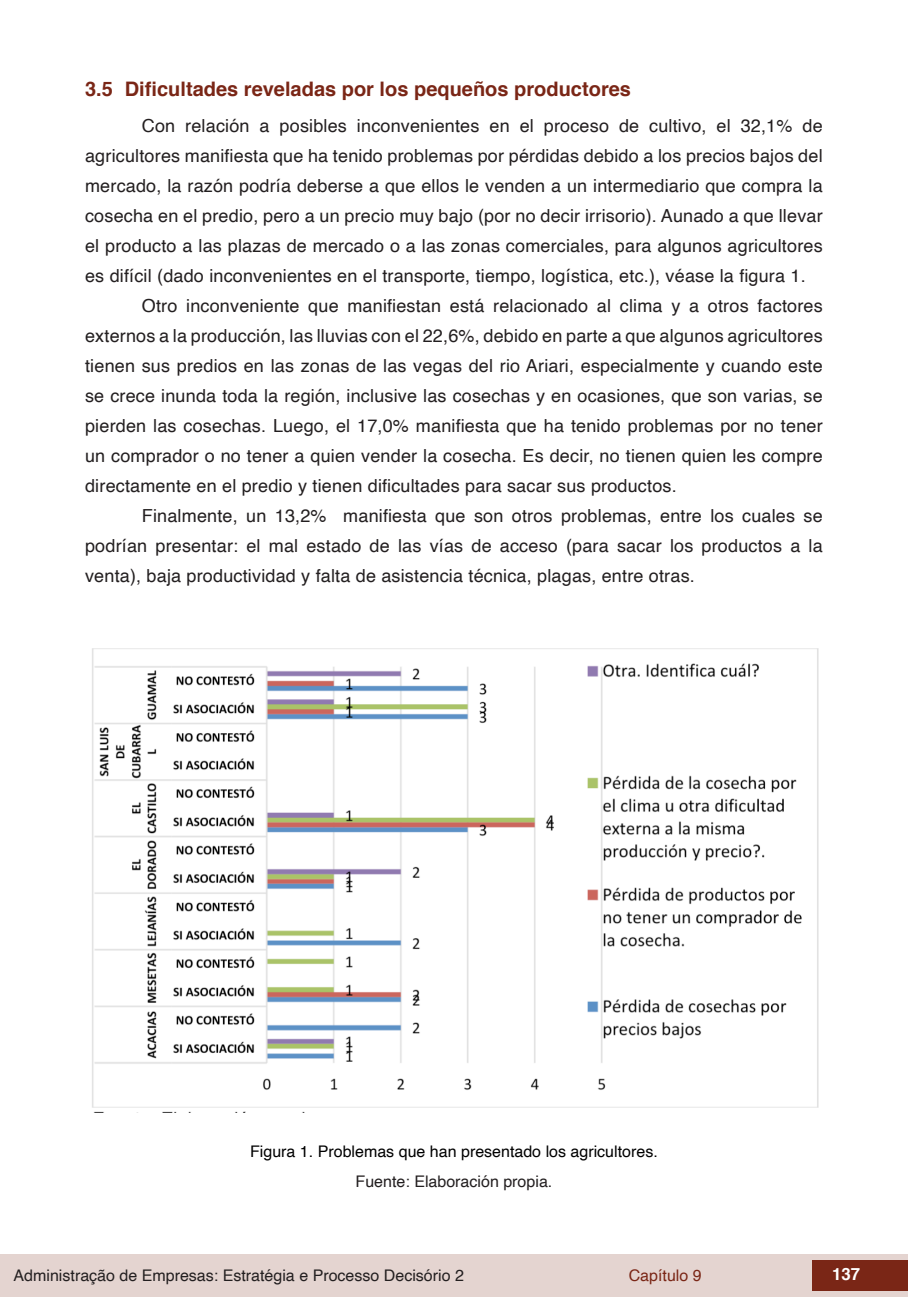
<style>
.page{position:relative;width:908px;height:1304px;background:#fff}
.page>*{position:absolute;margin:0;border:0;box-sizing:border-box;transform-origin:0 0}
.t1{font:700 20px "Helvetica";color:#7a2616}
.txt{font:18px/30px "Helvetica";letter-spacing:.01em;color:#231f20;text-align:justify}
.t2{font:700 16.8px "Helvetica";color:#fff}
.fonte_tab_gra_imag{font:16px "Helvetica";color:#231f20}
.info_tab_graf_imag{font:16px "Helvetica";color:#000}
.t3{font:16px "Helvetica";color:#7a2616}
</style>
<div class="page">
<div style="left:0;top:1254px;width:906px;height:43px;background:#e4d4d0"></div>
<div style="left:812px;top:1261px;width:95px;height:30px;background:#7a2616"></div>
<img style="left:92px;top:648px;width:727px;height:465px">
<p class="t1" style="left:85px;top:73px;width:547px">3.5 Dificultades reveladas por los pequeños productores</p>
<p class="txt" style="left:85px;top:111px;width:738px;text-indent:57px">Con relación a posibles inconvenientes en el proceso de cultivo, el 32,1% de agricultores manifiesta que ha tenido problemas por pérdidas debido a los precios bajos del mercado, la razón podría deberse a que ellos le venden a un intermediario que compra la cosecha en el predio, pero a un precio muy bajo (por no decir irrisorio). Aunado a que llevar el producto a las plazas de mercado o a las zonas comerciales, para algunos agricultores es difícil (dado inconvenientes en el transporte, tiempo, logística, etc.), véase la figura 1.</p>
<p class="txt" style="left:85px;top:291px;width:738px;text-indent:57px">Otro inconveniente que manifiestan está relacionado al clima y a otros factores externos a la producción, las lluvias con el 22,6%, debido en parte a que algunos agricultores tienen sus predios en las zonas de las vegas del rio Ariari, especialmente y cuando este se crece inunda toda la región, inclusive las cosechas y en ocasiones, que son varias, se pierden las cosechas. Luego, el 17,0% manifiesta que ha tenido problemas por no tener un comprador o no tener a quien vender la cosecha. Es decir, no tienen quien les compre directamente en el predio y tienen dificultades para sacar sus productos.</p>
<p class="txt" style="left:85px;top:501px;width:738px;text-indent:57px">Finalmente, un 13,2% manifiesta que son otros problemas, entre los cuales se podrían presentar: el mal estado de las vías de acceso (para sacar los productos a la venta), baja productividad y falta de asistencia técnica, plagas, entre otras.</p>
<p class="info_tab_graf_imag" style="left:250px;top:1139px;width:409px">Figura 1. Problemas que han presentado los agricultores.</p>
<p class="fonte_tab_gra_imag" style="left:355px;top:1169px;width:198px">Fuente: Elaboración propia.</p>
<p class="fonte_tab_gra_imag" style="left:14px;top:1263px;width:451px">Administração de Empresas: Estratégia e Processo Decisório 2</p>
<p class="t3" style="left:628px;top:1263px;width:74px">Capítulo 9</p>
<p class="t2" style="left:831px;top:1261px;width:30px">137</p>
</div>
